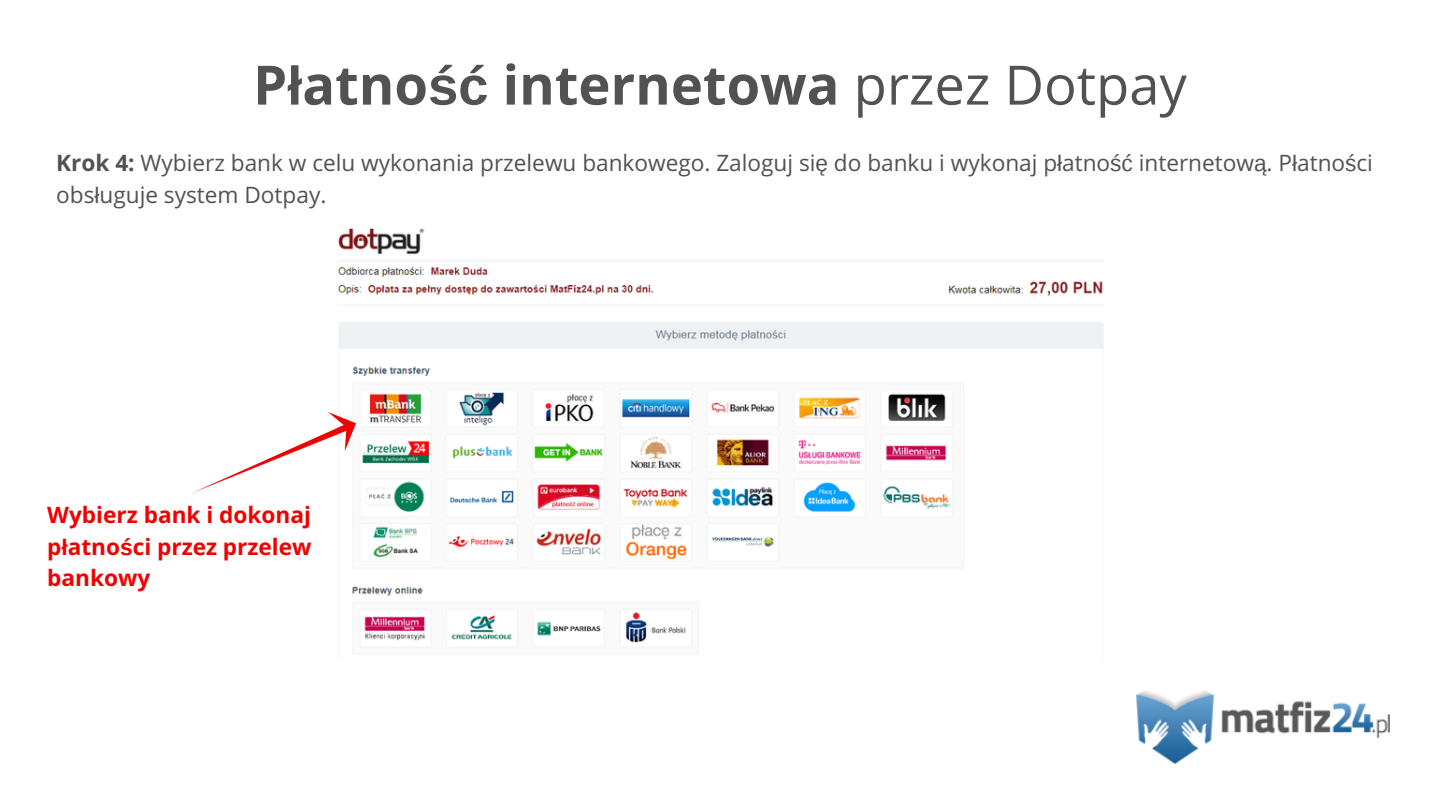
<style>
.page{position:relative;width:1440px;height:810px;background:#fff}
.page>*{position:absolute;margin:0;border:0;box-sizing:border-box;transform-origin:0 0}
.t1{font:700 54.3px "Open Sans";color:#525254}
.t2{font:22.65px/31.5px "Open Sans";color:#525254}
.t3{font:700 22.65px/31.5px "Open Sans";color:#f10000;text-align:justify}
.s1{font-family:"Liberation Sans"}
.s2{font-weight:400}
.s3{font-weight:700}
</style>
<div class="page">
<img style="left:1136px;top:691px;width:253px;height:73px">
<img style="left:338px;top:228px;width:766px;height:420px">
<svg style="left:193px;top:404px;width:171px;height:92px"></svg>
<h1 class="t1" style="left:253px;top:47px;width:935px">P<span class="s1">ł</span>atno<span class="s1">ść</span> internetowa <span class="s2">przez Dotpay</span></h1>
<p class="t2" style="left:56px;top:146px;width:1318px"><span class="s3">Krok 4:</span> Wybierz bank w celu wykonania przelewu bankowego. Zaloguj si<span class="s1">ę</span> do banku i wykonaj p<span class="s1">ł</span>atno<span class="s1">ść</span> internetow<span class="s1">ą</span>. P<span class="s1">ł</span>atno<span class="s1">ś</span>ci obs<span class="s1">ł</span>uguje system Dotpay.</p>
<p class="t3" style="left:47px;top:499px;width:266px">Wybierz bank i dokonaj p<span class="s1">ł</span>atno<span class="s1">ś</span>ci przez przelew bankowy</p>
</div>
